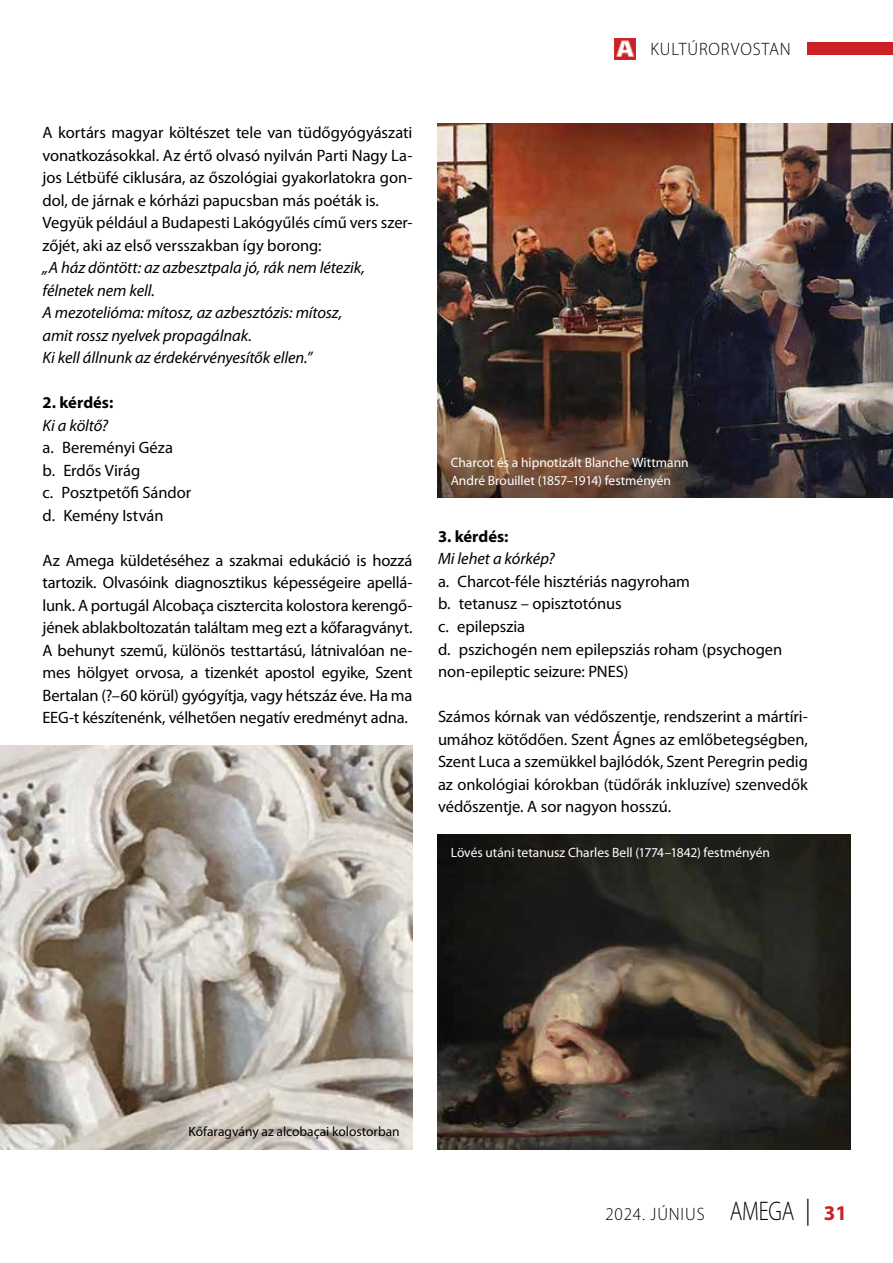
<style>
.page{position:relative;width:893px;height:1263px;background:#fff}
.page>*{position:absolute;margin:0;border:0;box-sizing:border-box;transform-origin:0 0}
.t1{font:300 18px "Myriad Pro";letter-spacing:.05em;color:#000;scale:.95 1}
.t2{font:16.5px/22.5px "Myriad Pro";letter-spacing:-.005em;color:#000}
.t3{font:italic 16.5px/22.5px "Myriad Pro";letter-spacing:-.005em;color:#000}
.t4{font:700 16.5px "Myriad Pro";letter-spacing:.005em;color:#000}
.t5{font:13.5px/18px "Myriad Pro";letter-spacing:-.005em;color:#fff}
.t6{font:13.5px "Myriad Pro";color:#000}
.s1{font-size:27px}
.s2{font-size:27px;color:#000101}
.s3{font-weight:700;font-size:21px;color:#cc2027}
</style>
<div class="page">
<div style="left:808px;top:43px;width:85px;height:12px;background:#cc2027"></div>
<img style="left:614px;top:38px;width:22px;height:22px">
<img style="left:0;top:745px;width:412px;height:404px">
<img style="left:438px;top:834px;width:412px;height:315px">
<img style="left:438px;top:123px;width:455px;height:374px">
<p class="t1" style="left:651px;top:39px;width:149px">KULTÚRORVOSTAN</p>
<p class="t2" style="left:43px;top:121px;width:371px">A kortárs magyar költészet tele van tüdőgyógyászati vonatkozásokkal. Az értő olvasó nyilván Parti Nagy La&shy;jos Létbüfé ciklusára, az őszológiai gyakorlatokra gon&shy;dol, de járnak e kórházi papucsban más poéták is.<br>Vegyük például a Budapesti Lakógyűlés című vers szer&shy;zőjét, aki az első versszakban így borong:</p>
<p class="t3" style="left:43px;top:256px;width:324px">„A ház döntött: az azbesztpala jó, rák nem létezik, félnetek nem kell.<br>A mezotelióma: mítosz, az azbesztózis: mítosz, amit rossz nyelvek propagálnak.<br>Ki kell állnunk az érdekérvényesítők ellen.”</p>
<p class="t4" style="left:43px;top:392px;width:72px">2. kérdés:</p>
<p class="t3" style="left:43px;top:414px;width:67px">Ki a költő?</p>
<p class="t2" style="left:43px;top:436px;width:150px">a. Bereményi Géza<br>b. Erdős Virág<br>c. Posztpetőfi Sándor d. Kemény István</p>
<p class="t2" style="left:43px;top:549px;width:371px;text-align:justify">Az Amega küldetéséhez a szakmai edukáció is hozzá tartozik. Olvasóink diagnosztikus képességeire apellá&shy;lunk. A portugál Alcobaça cisztercita kolostora kerengő&shy;jének ablakboltozatán találtam meg ezt a kőfaragványt.<br>A behunyt szemű, különös testtartású, látnivalóan ne&shy;mes hölgyet orvosa, a tizenkét apostol egyike, Szent Bertalan (?–60 körül) gyógyítja, vagy hétszáz éve. Ha ma EEG-t készítenénk, vélhetően negatív eredményt adna.</p>
<p class="t5" style="left:451px;top:453px;width:239px">Charcot és a hipnotizált Blanche Wittmann<br>André Brouillet (1857–1914) festményén</p>
<p class="t4" style="left:438px;top:526px;width:72px">3. kérdés:</p>
<p class="t3" style="left:438px;top:547px;width:118px">Mi lehet a kórkép?</p>
<p class="t2" style="left:438px;top:570px;width:346px">a. Charcot-féle hisztériás nagyroham<br>b. tetanusz – opisztotónus<br>c. epilepszia<br>d. pszichogén nem epilepsziás roham (psychogen non-epileptic seizure: PNES)</p>
<p class="t2" style="left:438px;top:705px;width:371px;text-align:justify">Számos kórnak van védőszentje, rendszerint a mártíri&shy;umához kötődően. Szent Ágnes az emlőbetegségben, Szent Luca a szemükkel bajlódók, Szent Peregrin pedig az onkológiai kórokban (tüdőrák inkluzíve) szenvedők védőszentje. A sor nagyon hosszú.</p>
<p class="t5" style="left:451px;top:844px;width:321px">Lövés utáni tetanusz Charles Bell (1774–1842) festményén</p>
<p class="t6" style="left:189px;top:1123px;width:213px">Kőfaragvány az alcobaçai kolostorban</p>
<p class="t1" style="left:605px;top:1204px;width:256px">2024. JÚNIUS <span class="s1">AMEGA</span> <span class="s2">|</span> <span class="s3">31</span></p>
</div>
